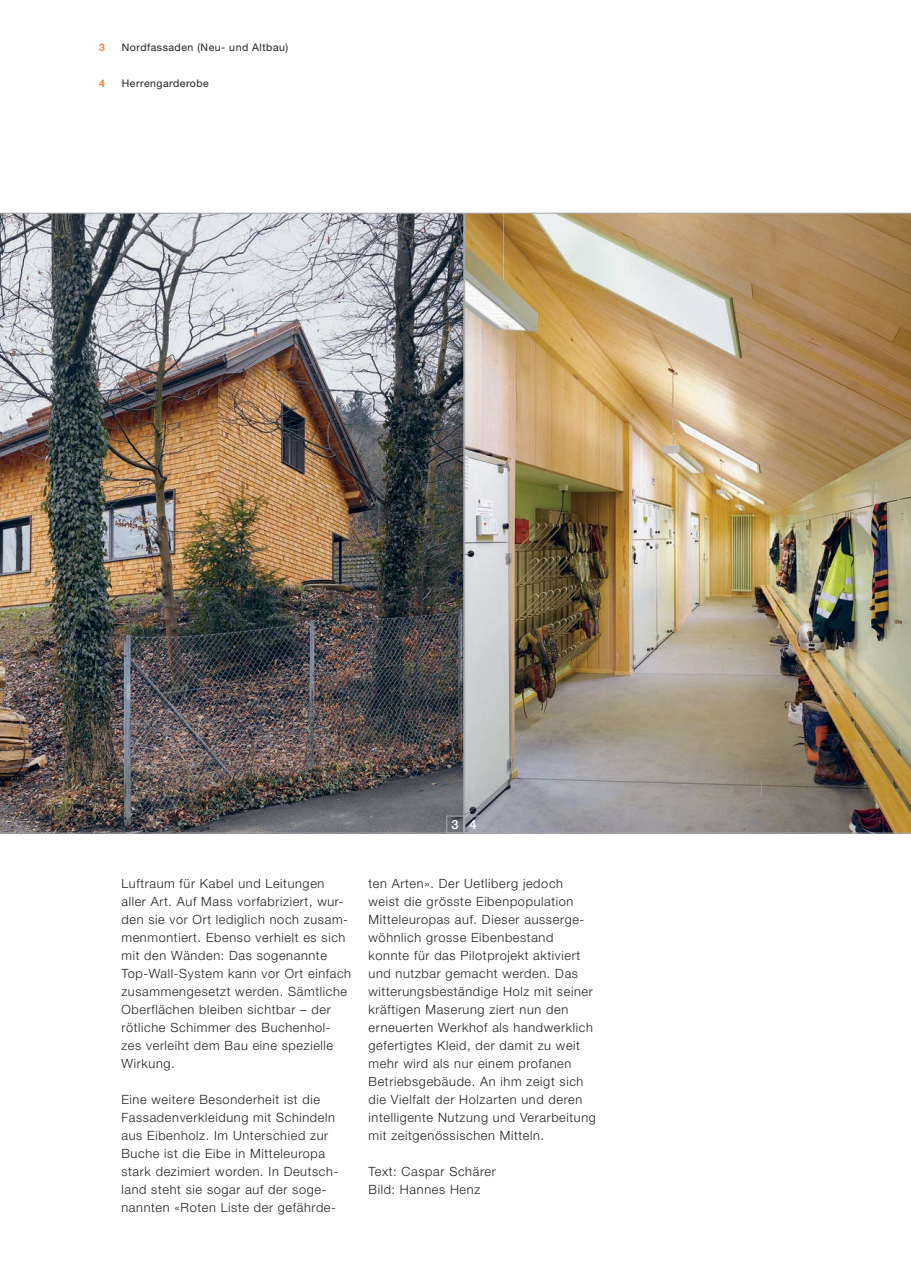
<style>
.page{position:relative;width:911px;height:1263px;background:#fff}
.page>*{position:absolute;margin:0;border:0;box-sizing:border-box;transform-origin:0 0}
.t1{font:300 12.75px/18px "Helvetica Neue LT";letter-spacing:.05em;color:#231f20}
.t2{font:500 12.75px "Helvetica Neue LT";color:#fff}
.t3{font:10.5px "Helvetica Neue LT";letter-spacing:.05em;color:#231f20}
.t4{font:700 10.5px "Helvetica Neue LT";color:#e68843}
</style>
<div class="page">
<img style="left:464px;top:213px;width:447px;height:621px">
<img style="left:0;top:213px;width:464px;height:621px">
<div style="left:464px;top:816px;width:18px;height:17px;border:1px solid #a7a9ac"></div>
<div style="left:446px;top:816px;width:18px;height:17px;border:1px solid #a7a9ac"></div>
<p class="t4" style="left:99px;top:43px;width:7px">3</p>
<p class="t4" style="left:99px;top:79px;width:7px">4</p>
<p class="t3" style="left:122px;top:43px;width:168px">Nordfassaden (Neu- und Altbau)</p>
<p class="t3" style="left:122px;top:79px;width:88px">Herrengarderobe</p>
<p class="t2" style="left:451px;top:817px;width:26px">3 4</p>
<p class="t1" style="left:121px;top:875px;width:231px">Luftraum für Kabel und Leitungen aller Art. Auf Mass vorfabriziert, wur&shy;den sie vor Ort lediglich noch zusam&shy;menmontiert. Ebenso verhielt es sich mit den Wänden: Das sogenannte Top-Wall-System kann vor Ort einfach zusammengesetzt werden. Sämtliche Oberflächen bleiben sichtbar – der rötliche Schimmer des Buchenhol&shy;zes verleiht dem Bau eine spezielle Wirkung.</p>
<p class="t1" style="left:121px;top:1091px;width:218px">Eine weitere Besonderheit ist die Fassadenverkleidung mit Schindeln aus Eibenholz. Im Unterschied zur Buche ist die Eibe in Mitteleuropa stark dezimiert worden. In Deutsch&shy;land steht sie sogar auf der soge&shy;nannten «Roten Liste der gefährde-</p>
<p class="t1" style="left:368px;top:875px;width:229px">ten Arten». Der Uetliberg jedoch weist die grösste Eibenpopulation Mitteleuropas auf. Dieser ausserge&shy;wöhnlich grosse Eibenbestand konnte für das Pilotprojekt aktiviert und nutzbar gemacht werden. Das witterungsbeständige Holz mit seiner kräftigen Maserung ziert nun den erneuerten Werkhof als handwerklich gefertigtes Kleid, der damit zu weit mehr wird als nur einem profanen Betriebsgebäude. An ihm zeigt sich die Vielfalt der Holzarten und deren intelligente Nutzung und Verarbeitung mit zeitgenössischen Mitteln.</p>
<p class="t1" style="left:368px;top:1163px;width:129px">Text: Caspar Schärer<br>Bild: Hannes Henz</p>
</div>
